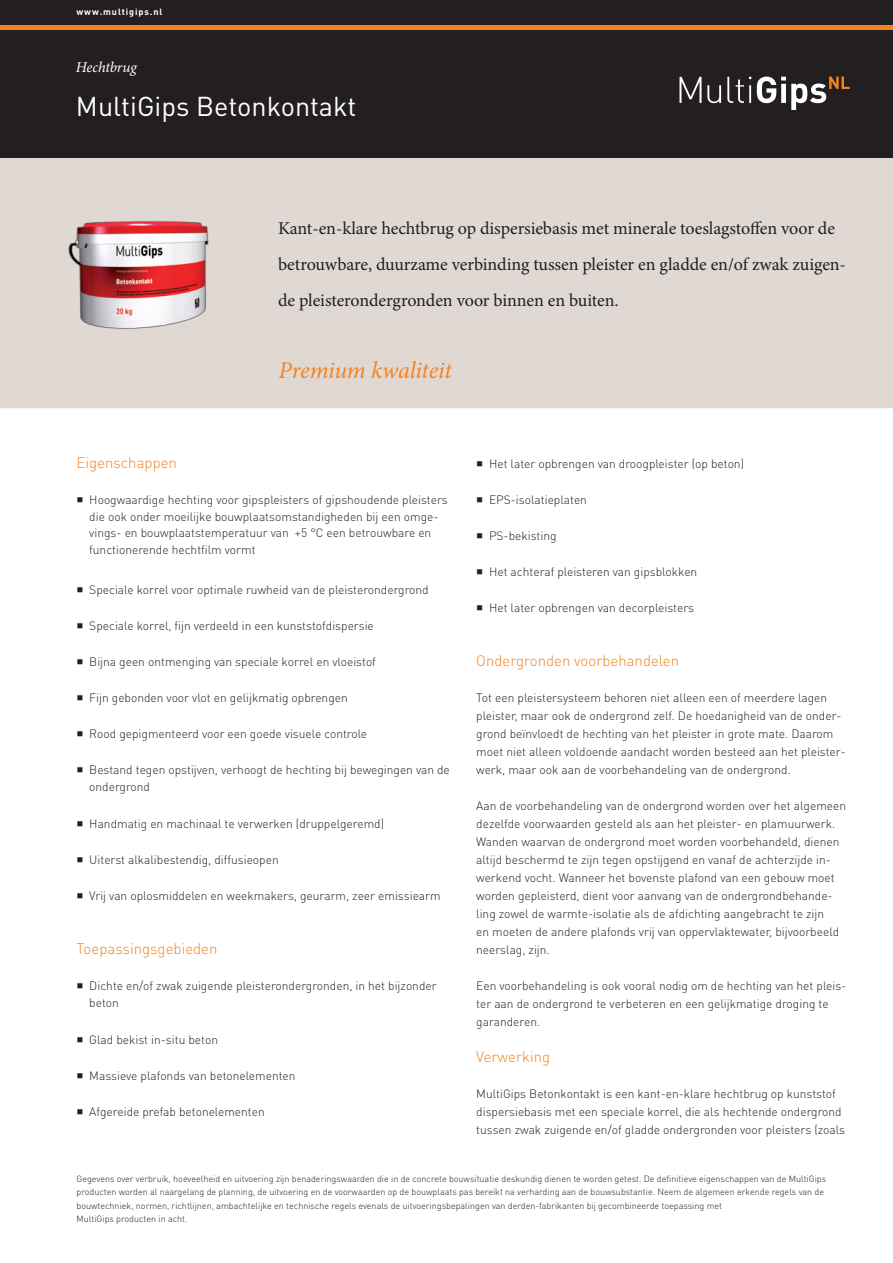
<style>
.page{position:relative;width:893px;height:1263px;background:#fff}
.page>*{position:absolute;margin:0;border:0;box-sizing:border-box;transform-origin:0 0}
.t1{font:27px "DINOT";color:#fff}
.t2{font:italic 24px "Minion Pro";letter-spacing:-.015em;color:#f58220}
.t3{font:18px/36px "Minion Pro";letter-spacing:-.005em;color:#231f20}
.t4{font:300 15px "DIN Pro";color:#f58220}
.t5{font:300 15px "DINOT";color:#f58220}
.t6{font:italic 15px "Minion Pro";letter-spacing:-.01em;color:#fff}
.t7{font:300 12px/18px "DINOT";color:#231f20}
.t8{font:300 9px/13.5px "DINOT";color:#231f20}
.t9{font:700 9px "DINOT";letter-spacing:.1em;color:#fff}
</style>
<div class="page">
<div style="left:0;top:157px;width:893px;height:251px;background:#e0d8d2"></div>
<div style="left:0;top:0;width:893px;height:157px;background:#231f20"></div>
<svg style="left:679px;top:77px;width:22px;height:26px"></svg>
<svg style="left:707px;top:85px;width:14px;height:18px"></svg>
<svg style="left:727px;top:77px;width:24px;height:26px"></svg>
<svg style="left:757px;top:77px;width:93px;height:33px"></svg>
<hr style="left:0;top:26px;width:893px;height:4px;background:#f58220">
<img style="left:63px;top:219px;width:153px;height:114px">
<p class="t9" style="left:77px;top:6px;width:87px">www.multigips.nl</p>
<p class="t6" style="left:76px;top:57px;width:62px">Hechtbrug</p>
<h1 class="t1" style="left:76px;top:88px;width:282px">MultiGips Betonkontakt</h1>
<h3 class="t3" style="left:278px;top:210px;width:569px">Kant-en-klare hechtbrug op dispersiebasis met minerale toeslagstoffen voor de betrouwbare, duurzame verbinding tussen pleister en gladde en/of zwak zuigen&shy;de pleisterondergronden voor binnen en buiten.</h3>
<h2 class="t2" style="left:279px;top:354px;width:175px">Premium kwaliteit</h2>
<p class="t5" style="left:77px;top:452px;width:102px">Eigenschappen</p>
<p class="t7" style="left:89px;top:491px;width:360px;line-height:16.5px">Hoogwaardige hechting voor gipspleisters of gipshoudende pleisters die ook onder moeilijke bouwplaatsomstandigheden bij een omge&shy;vings- en bouwplaatstemperatuur van +5 °C een betrouwbare en functionerende hechtfilm vormt</p>
<p class="t7" style="left:89px;top:580px;width:341px">Speciale korrel voor optimale ruwheid van de pleisterondergrond</p>
<p class="t7" style="left:89px;top:616px;width:286px">Speciale korrel, fijn verdeeld in een kunststofdispersie</p>
<p class="t7" style="left:89px;top:652px;width:288px">Bijna geen ontmenging van speciale korrel en vloeistof</p>
<p class="t7" style="left:89px;top:688px;width:260px">Fijn gebonden voor vlot en gelijkmatig opbrengen</p>
<p class="t7" style="left:89px;top:724px;width:279px">Rood gepigmenteerd voor een goede visuele controle</p>
<p class="t7" style="left:89px;top:761px;width:362px;line-height:16.5px">Bestand tegen opstijven, verhoogt de hechting bij bewegingen van de ondergrond</p>
<p class="t7" style="left:89px;top:814px;width:296px">Handmatig en machinaal te verwerken (druppelgeremd)</p>
<p class="t7" style="left:89px;top:850px;width:191px">Uiterst alkalibestendig, diffusieopen</p>
<p class="t7" style="left:89px;top:886px;width:353px">Vrij van oplosmiddelen en weekmakers, geurarm, zeer emissiearm</p>
<p class="t7" style="left:489px;top:454px;width:257px">Het later opbrengen van droogpleister (op beton)</p>
<p class="t7" style="left:489px;top:490px;width:99px">EPS-isolatieplaten</p>
<p class="t7" style="left:489px;top:526px;width:69px">PS-bekisting</p>
<p class="t7" style="left:489px;top:562px;width:210px">Het achteraf pleisteren van gipsblokken</p>
<p class="t7" style="left:489px;top:598px;width:207px">Het later opbrengen van decorpleisters</p>
<p class="t4" style="left:476px;top:650px;width:204px">Ondergronden voorbehandelen</p>
<p class="t7" style="left:476px;top:688px;width:371px">Tot een pleistersysteem behoren niet alleen een of meerdere lagen pleister, maar ook de ondergrond zelf. De hoedanigheid van de onder&shy;grond beïnvloedt de hechting van het pleister in grote mate. Daarom moet niet alleen voldoende aandacht worden besteed aan het pleister&shy;werk, maar ook aan de voorbehandeling van de ondergrond.</p>
<p class="t7" style="left:476px;top:796px;width:371px">Aan de voorbehandeling van de ondergrond worden over het algemeen dezelfde voorwaarden gesteld als aan het pleister- en plamuurwerk.<br>Wanden waarvan de ondergrond moet worden voorbehandeld, dienen altijd beschermd te zijn tegen opstijgend en vanaf de achterzijde in&shy;werkend vocht. Wanneer het bovenste plafond van een gebouw moet worden gepleisterd, dient voor aanvang van de ondergrondbehande&shy;ling zowel de warmte-isolatie als de afdichting aangebracht te zijn<br>en moeten de andere plafonds vrij van oppervlaktewater, bijvoorbeeld neerslag, zijn.</p>
<p class="t7" style="left:476px;top:976px;width:372px">Een voorbehandeling is ook vooral nodig om de hechting van het pleis&shy;ter aan de ondergrond te verbeteren en een gelijkmatige droging te garanderen.</p>
<p class="t4" style="left:476px;top:1046px;width:75px">Verwerking</p>
<p class="t7" style="left:476px;top:1084px;width:370px">MultiGips Betonkontakt is een kant-en-klare hechtbrug op kunststof dispersiebasis met een speciale korrel, die als hechtende ondergrond tussen zwak zuigende en/of gladde ondergronden voor pleisters (zoals</p>
<p class="t8" style="left:77px;top:1171px;width:751px">Gegevens over verbruik, hoeveelheid en uitvoering zijn benaderingswaarden die in de concrete bouwsituatie deskundig dienen te worden getest. De definitieve eigenschappen van de MultiGips producten worden al naargelang de planning, de uitvoering en de voorwaarden op de bouwplaats pas bereikt na verharding aan de bouwsubstantie. Neem de algemeen erkende regels van de bouwtechniek, normen, richtlijnen, ambachtelijke en technische regels evenals de uitvoeringsbepalingen van derden-fabrikanten bij gecombineerde toepassing met<br>MultiGips producten in acht.</p>
<p class="t5" style="left:77px;top:938px;width:142px">Toepassingsgebieden</p>
<p class="t7" style="left:89px;top:977px;width:349px;line-height:16.5px">Dichte en/of zwak zuigende pleisterondergronden, in het bijzonder beton</p>
<p class="t7" style="left:89px;top:1030px;width:130px">Glad bekist in-situ beton</p>
<p class="t7" style="left:89px;top:1066px;width:208px">Massieve plafonds van betonelementen</p>
<p class="t7" style="left:89px;top:1102px;width:177px">Afgereide prefab betonelementen</p>
</div>
